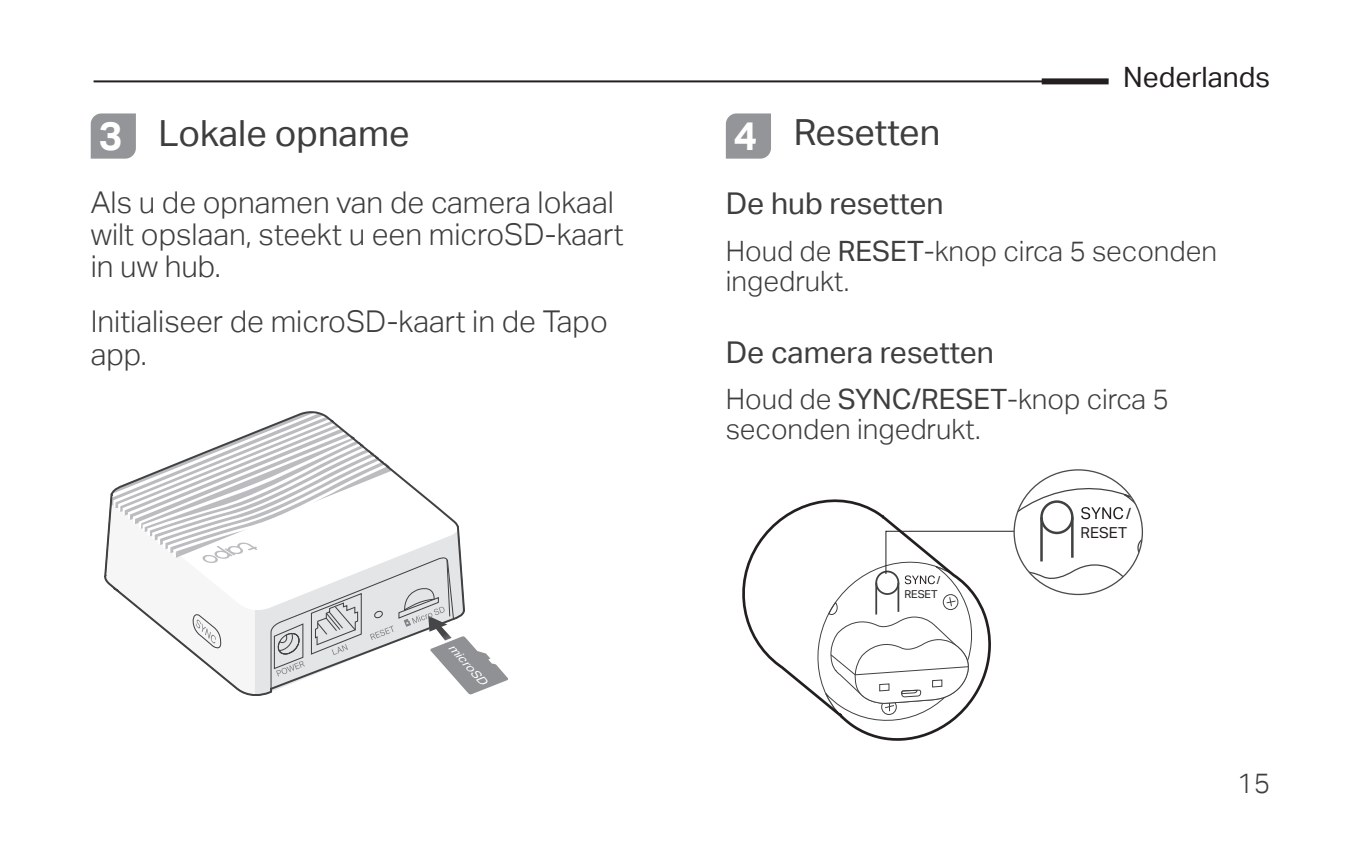
<style>
.page{position:relative;width:1361px;height:851px;background:#fff}
.page>*{position:absolute;margin:0;border:0;box-sizing:border-box;transform-origin:0 0}
.t1{font:36px "TP Link Aktiv Regular";color:#3e3e3f}
.t2{font:30px/32px "TP Link Aktiv Light";color:#3e3e3f}
.t3{font:30px "TP Link Aktiv Regular";color:#3e3e3f}
.t4{font:28px/30px "TP Link Aktiv Light";color:#3e3e3f}
.t5{font:28px "TP Link Aktiv Regular";color:#231f20}
.t6{font:15.2px "TP Link Aktiv Regular";color:#231f20}
.t7{font:italic 11.6px "TP Link Aktiv Regular";color:#fff;scale:1.13 1}
.t8{font:10.8px "TP Link Aktiv Regular";color:#231f20}
.s1{font-family:"TP Link Aktiv Bold";font-size:40px;color:#fff}
.s2{font-family:"TP Link Aktiv Regular"}
</style>
<div class="page">
<svg style="left:91px;top:113px;width:45px;height:46px;background:#97999c"></svg>
<div style="left:726px;top:113px;width:45px;height:46px;background:#939598"></div>
<svg style="left:104px;top:411px;width:404px;height:284px"></svg>
<svg style="left:742px;top:504px;width:64px;height:185px"></svg>
<svg style="left:806px;top:470px;width:336px;height:271px"></svg>
<hr style="left:94px;top:80px;width:1013px;height:2px;background:#231f20">
<div style="left:1041px;top:78px;width:67px;height:6px;background:#231f20"></div>
<p class="t1" style="left:99px;top:113px;width:312px"><span class="s1">3</span> Lokale opname</p>
<p class="t2" style="left:91px;top:187px;width:534px">Als u de opnamen van de camera lokaal wilt opslaan, steekt u een microSD-kaart in uw hub.</p>
<p class="t2" style="left:91px;top:305px;width:519px">Initialiseer de microSD-kaart in de Tapo app.</p>
<p class="t7" style="left:456px;top:640px;width:47px;rotate:49deg">microSD</p>
<p class="t1" style="left:734px;top:111px;width:208px"><span class="s1">4</span> Resetten</p>
<p class="t5" style="left:1123px;top:61px;width:149px">Nederlands</p>
<p class="t3" style="left:726px;top:186px;width:219px">De hub resetten</p>
<p class="t4" style="left:726px;top:236px;width:493px">Houd de <span class="s2">RESET</span>-knop circa 5 seconden ingedrukt.</p>
<p class="t3" style="left:726px;top:335px;width:270px">De camera resetten</p>
<p class="t4" style="left:726px;top:384px;width:445px">Houd de <span class="s2">SYNC/RESET</span>-knop circa 5 seconden ingedrukt.</p>
<p class="t6" style="left:1126px;top:504px;width:7px">/</p>
<p class="t8" style="left:937px;top:573px;width:5px">/</p>
<p class="t8" style="left:904px;top:588px;width:35px">RESET</p>
<p class="t6" style="left:1080px;top:524px;width:48px">RESET</p>
<p class="t4" style="left:1237px;top:768px;width:35px">15</p>
</div>
